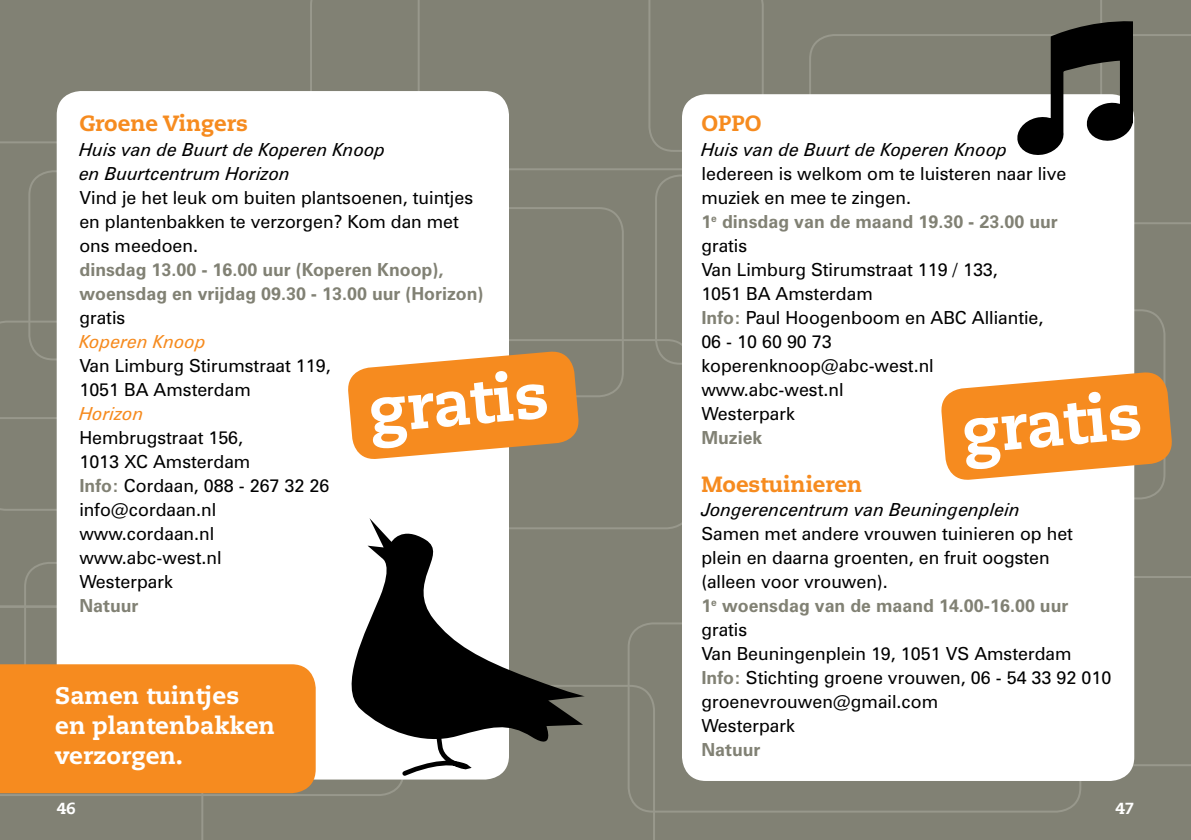
<style>
.page{position:relative;width:1191px;height:840px;background:#fff}
.page>*{position:absolute;margin:0;border:0;box-sizing:border-box;transform-origin:0 0}
.t1{font:800 64px "Caecilia";color:#fff}
.t2{font:800 24px/30px "Caecilia";color:#fff}
.t3{font:800 22px "Caecilia";color:#f68b1f}
.t4{font:18px/24px "Zurich BT";color:#000}
.t5{font:italic 18px/24px "Zurich BT";color:#000}
.t6{font:700 18px/24px "Zurich BT";color:#818174}
.t7{font:italic 18px "Zurich BT";color:#f68b1f}
.t8{font:800 16px "Caecilia";color:#fff}
.s1{font-weight:700;color:#818174}
</style>
<div class="page">
<div style="left:0;top:0;width:595px;height:839px;background:#818174"></div>
<div style="left:595px;top:0;width:596px;height:839px;background:#818174"></div>
<svg style="left:310px;top:0;width:372px;height:170px"></svg>
<svg style="left:0;top:417px;width:57px;height:188px"></svg>
<svg style="left:0;top:605px;width:201px;height:190px"></svg>
<svg style="left:201px;top:685px;width:454px;height:154px"></svg>
<div style="left:627px;top:622px;width:454px;height:190px;border:2px solid #98988c;border-radius:24px"></div>
<svg style="left:1132px;top:575px;width:59px;height:190px"></svg>
<svg style="left:1134px;top:34px;width:57px;height:190px"></svg>
<svg style="left:648px;top:0;width:368px;height:152px"></svg>
<div style="left:682px;top:94px;width:452px;height:686px;background:#fff;border-radius:24px"></div>
<div style="left:57px;top:91px;width:452px;height:688px;background:#fff;border-radius:24px"></div>
<svg style="left:348px;top:351px;width:232px;height:108px"></svg>
<svg style="left:941px;top:370px;width:231px;height:111px"></svg>
<svg style="left:351px;top:518px;width:234px;height:233px"></svg>
<svg style="left:400px;top:697px;width:87px;height:79px"></svg>
<div style="left:0;top:664px;width:316px;height:128px;background:#f68b1f"></div>
<svg style="left:1016px;top:0;width:118px;height:155px"></svg>
<p class="t3" style="left:79px;top:110px;width:170px">Groene Vingers</p>
<p class="t5" style="left:79px;top:137px;width:308px">Huis van de Buurt de Koperen Knoop en Buurtcentrum Horizon</p>
<p class="t4" style="left:79px;top:185px;width:395px">Vind je het leuk om buiten plantsoenen, tuintjes en plantenbakken te verzorgen? Kom dan met ons meedoen.</p>
<p class="t6" style="left:79px;top:257px;width:405px">dinsdag 13.00 - 16.00 uur (Koperen Knoop), woensdag en vrijdag 09.30 - 13.00 uur (Horizon)</p>
<p class="t4" style="left:79px;top:305px;width:47px">gratis</p>
<p class="t7" style="left:79px;top:330px;width:128px">Koperen Knoop</p>
<p class="t4" style="left:79px;top:353px;width:253px">Van Limburg Stirumstraat 119,<br>1051 BA Amsterdam</p>
<p class="t7" style="left:79px;top:402px;width:66px">Horizon</p>
<p class="t4" style="left:79px;top:425px;width:251px">Hembrugstraat 156,<br>1013 XC Amsterdam<br><span class="s1">Info:</span> Cordaan, 088 - 267 32 26 info@cordaan.nl www.cordaan.nl www.abc-west.nl<br>Westerpark</p>
<p class="t6" style="left:79px;top:593px;width:61px">Natuur</p>
<h1 class="t1" style="left:365px;top:371px;width:182px;rotate:-5deg">gratis</h1>
<h2 class="t2" style="left:55px;top:680px;width:221px">Samen tuintjes en plantenbakken verzorgen.</h2>
<p class="t3" style="left:701px;top:110px;width:62px">OPPO</p>
<p class="t5" style="left:701px;top:137px;width:308px">Huis van de Buurt de Koperen Knoop</p>
<p class="t4" style="left:701px;top:161px;width:366px">Iedereen is welkom om te luisteren naar live muziek en mee te zingen.<br><span class="s1">1</span><sup>e</sup> <span class="s1">dinsdag van de maand 19.30 - 23.00 uur </span>gratis<br>Van Limburg Stirumstraat 119 / 133,<br>1051 BA Amsterdam<br><span class="s1">Info:</span> Paul Hoogenboom en ABC Alliantie,<br>06 - 10 60 90 73 koperenknoop@abc-west.nl www.abc-west.nl<br>Westerpark</p>
<p class="t6" style="left:701px;top:425px;width:63px">Muziek</p>
<p class="t3" style="left:701px;top:470px;width:162px">Moestuinieren</p>
<p class="t5" style="left:701px;top:497px;width:320px">Jongerencentrum van Beuningenplein</p>
<p class="t4" style="left:701px;top:521px;width:411px">Samen met andere vrouwen tuinieren op het plein en daarna groenten, en fruit oogsten<br>(alleen voor vrouwen).<br><span class="s1">1</span><sup>e</sup> <span class="s1">woensdag van de maand 14.00-16.00 uur </span>gratis<br>Van Beuningenplein 19, 1051 VS Amsterdam<br><span class="s1">Info:</span> Stichting groene vrouwen, 06 - 54 33 92 010 groenevrouwen@gmail.com<br>Westerpark</p>
<p class="t6" style="left:701px;top:737px;width:61px">Natuur</p>
<h1 class="t1" style="left:958px;top:391px;width:182px;rotate:-5deg">gratis</h1>
<p class="t8" style="left:57px;top:798px;width:20px">46</p>
<p class="t8" style="left:1115px;top:798px;width:20px">47</p>
</div>
